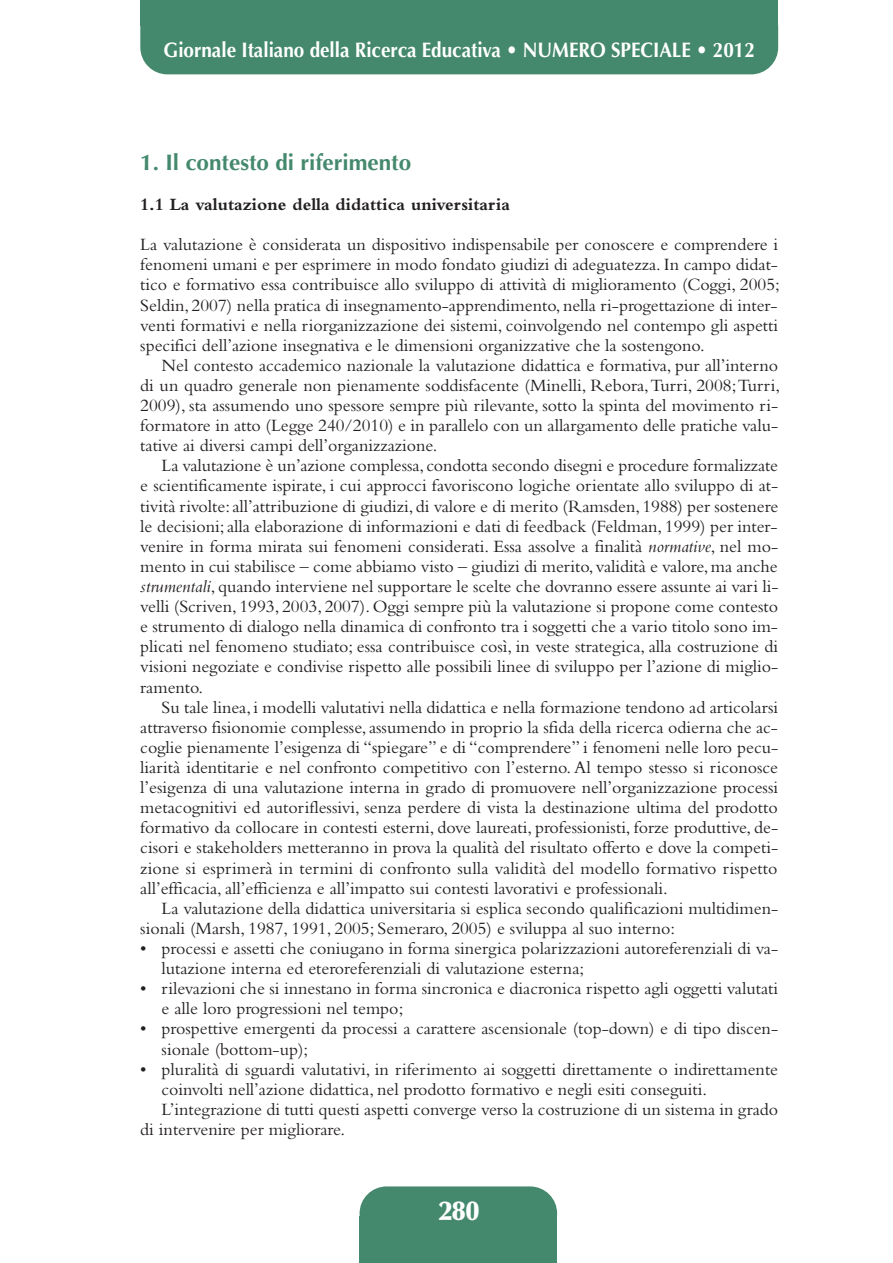
<style>
.page{position:relative;width:893px;height:1263px;background:#fff}
.page>*{position:absolute;margin:0;border:0;box-sizing:border-box;transform-origin:0 0}
.t1{font:900 27px "Optima";color:#fff}
.t2{font:700 22.5px "Optima";color:#44896d}
.t3{font:700 21px "Optima";color:#fff;scale:.9 1}
.t4{font:18px/20.1px "Bembo";color:#231f20}
.t5{font:700 18px "Bembo";color:#231f20}
.s1{font-style:italic}
</style>
<div class="page">
<div style="left:140px;top:1px;width:638px;height:73px;background:#44896d;border-radius:27px"></div>
<div style="left:140px;top:0;width:638px;height:26px;background:#44896d"></div>
<div style="left:360px;top:1216px;width:197px;height:47px;background:#44896d"></div>
<div style="left:360px;top:1186px;width:197px;height:55px;background:#44896d;border-radius:27px"></div>
<p class="t3" style="left:164px;top:38px;width:658px">Giornale Italiano della Ricerca Educativa • NUMERO SPECIALE • 2012</p>
<p class="t2" style="left:140px;top:149px;width:272px">1. Il contesto di riferimento</p>
<p class="t5" style="left:140px;top:198px;width:371px">1.1 La valutazione della didattica universitaria</p>
<p class="t4" style="left:140px;top:236px;width:639px">La valutazione è considerata un dispositivo indispensabile per conoscere e comprendere i</p>
<p class="t4" style="left:140px;top:256px;width:639px">fenomeni umani e per esprimere in modo fondato giudizi di adeguatezza. In campo didat-</p>
<p class="t4" style="left:140px;top:276px;width:641px">tico e formativo essa contribuisce allo sviluppo di attività di miglioramento (Coggi, 2005;</p>
<p class="t4" style="left:140px;top:297px;width:639px">Seldin, 2007) nella pratica di insegnamento-apprendimento, nella ri-progettazione di inter-</p>
<p class="t4" style="left:140px;top:317px;width:639px">venti formativi e nella riorganizzazione dei sistemi, coinvolgendo nel contempo gli aspetti</p>
<p class="t4" style="left:140px;top:337px;width:566px">specifici dell’azione insegnativa e le dimensioni organizzative che la sostengono.</p>
<p class="t4" style="left:162px;top:357px;width:618px">Nel contesto accademico nazionale la valutazione didattica e formativa, pur all’interno</p>
<p class="t4" style="left:140px;top:377px;width:641px">di un quadro generale non pienamente soddisfacente (Minelli, Rebora, Turri, 2008; Turri,</p>
<p class="t4" style="left:140px;top:397px;width:639px">2009), sta assumendo uno spessore sempre più rilevante, sotto la spinta del movimento ri-</p>
<p class="t4" style="left:140px;top:417px;width:639px">formatore in atto (Legge 240/2010) e in parallelo con un allargamento delle pratiche valu-</p>
<p class="t4" style="left:140px;top:437px;width:299px">tative ai diversi campi dell’organizzazione.</p>
<p class="t4" style="left:162px;top:457px;width:618px">La valutazione è un’azione complessa, condotta secondo disegni e procedure formalizzate</p>
<p class="t4" style="left:140px;top:478px;width:639px">e scientificamente ispirate, i cui approcci favoriscono logiche orientate allo sviluppo di at-</p>
<p class="t4" style="left:140px;top:498px;width:639px">tività rivolte: all’attribuzione di giudizi, di valore e di merito (Ramsden, 1988) per sostenere</p>
<p class="t4" style="left:140px;top:518px;width:639px">le decisioni; alla elaborazione di informazioni e dati di feedback (Feldman, 1999) per inter-</p>
<p class="t4" style="left:140px;top:538px;width:639px">venire in forma mirata sui fenomeni considerati. Essa assolve a finalità <span class="s1">normative</span>, nel mo-</p>
<p class="t4" style="left:140px;top:558px;width:639px">mento in cui stabilisce – come abbiamo visto – giudizi di merito, validità e valore, ma anche</p>
<p class="t4" style="left:140px;top:578px;width:640px"><span class="s1">strumentali</span>, quando interviene nel supportare le scelte che dovranno essere assunte ai vari li-</p>
<p class="t4" style="left:140px;top:598px;width:639px">velli (Scriven, 1993, 2003, 2007). Oggi sempre più la valutazione si propone come contesto</p>
<p class="t4" style="left:140px;top:618px;width:639px">e strumento di dialogo nella dinamica di confronto tra i soggetti che a vario titolo sono im-</p>
<p class="t4" style="left:140px;top:638px;width:639px">plicati nel fenomeno studiato; essa contribuisce così, in veste strategica, alla costruzione di</p>
<p class="t4" style="left:140px;top:658px;width:639px">visioni negoziate e condivise rispetto alle possibili linee di sviluppo per l’azione di miglio-</p>
<p class="t4" style="left:140px;top:679px;width:64px">ramento.</p>
<p class="t4" style="left:162px;top:699px;width:618px">Su tale linea, i modelli valutativi nella didattica e nella formazione tendono ad articolarsi</p>
<p class="t4" style="left:140px;top:719px;width:639px">attraverso fisionomie complesse, assumendo in proprio la sfida della ricerca odierna che ac-</p>
<p class="t4" style="left:140px;top:739px;width:639px">coglie pienamente l’esigenza di “spiegare” e di “comprendere” i fenomeni nelle loro pecu-</p>
<p class="t4" style="left:140px;top:759px;width:639px">liarità identitarie e nel confronto competitivo con l’esterno. Al tempo stesso si riconosce</p>
<p class="t4" style="left:140px;top:779px;width:639px">l’esigenza di una valutazione interna in grado di promuovere nell’organizzazione processi</p>
<p class="t4" style="left:140px;top:799px;width:639px">metacognitivi ed autoriflessivi, senza perdere di vista la destinazione ultima del prodotto</p>
<p class="t4" style="left:140px;top:819px;width:639px">formativo da collocare in contesti esterni, dove laureati, professionisti, forze produttive, de-</p>
<p class="t4" style="left:140px;top:839px;width:639px">cisori e stakeholders metteranno in prova la qualità del risultato offerto e dove la competi-</p>
<p class="t4" style="left:140px;top:860px;width:639px">zione si esprimerà in termini di confronto sulla validità del modello formativo rispetto</p>
<p class="t4" style="left:140px;top:880px;width:529px">all’efficacia, all’efficienza e all’impatto sui contesti lavorativi e professionali.</p>
<p class="t4" style="left:162px;top:900px;width:618px">La valutazione della didattica universitaria si esplica secondo qualificazioni multidimen-</p>
<p class="t4" style="left:140px;top:920px;width:536px">sionali (Marsh, 1987, 1991, 2005; Semeraro, 2005) e sviluppa al suo interno:</p>
<p class="t4" style="left:162px;top:940px;width:618px;text-indent:-21px">• processi e assetti che coniugano in forma sinergica polarizzazioni autoreferenziali di va&shy;lutazione interna ed eteroreferenziali di valutazione esterna;</p>
<p class="t4" style="left:162px;top:980px;width:618px;text-indent:-21px">• rilevazioni che si innestano in forma sincronica e diacronica rispetto agli oggetti valutati e alle loro progressioni nel tempo;</p>
<p class="t4" style="left:162px;top:1020px;width:618px;text-indent:-21px">• prospettive emergenti da processi a carattere ascensionale (top-down) e di tipo discen&shy;sionale (bottom-up);</p>
<p class="t4" style="left:140px;top:1061px;width:639px">• pluralità di sguardi valutativi, in riferimento ai soggetti direttamente o indirettamente</p>
<p class="t4" style="left:162px;top:1081px;width:547px">coinvolti nell’azione didattica, nel prodotto formativo e negli esiti conseguiti.</p>
<p class="t4" style="left:162px;top:1101px;width:618px">L’integrazione di tutti questi aspetti converge verso la costruzione di un sistema in grado</p>
<p class="t4" style="left:140px;top:1121px;width:206px">di intervenire per migliorare.</p>
<p class="t1" style="left:439px;top:1200px;width:42px">280</p>
</div>
